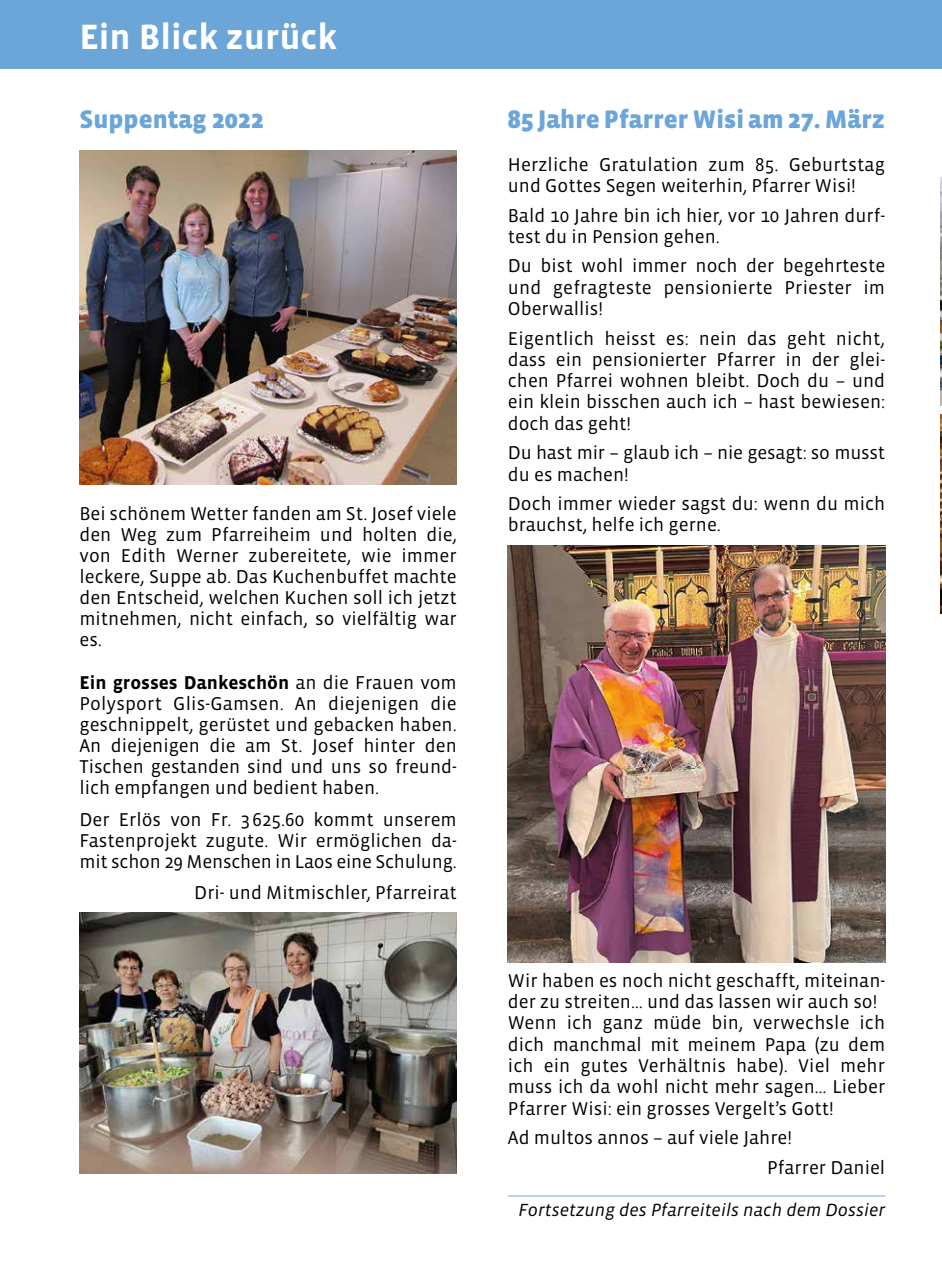
<style>
.page{position:relative;width:942px;height:1276px;background:#fff}
.page>*{position:absolute;margin:0;border:0;box-sizing:border-box;transform-origin:0 0}
.t1{font:700 36px "Vista Sans";color:#fff}
.t2{font:900 26px "Vista Sans";color:#6ca5d8}
.t3{font:19px/21.2px "Vista Sans";color:#000}
.t4{font:italic 18px "Vista Sans";color:#000}
.s1{font-weight:700}
</style>
<div class="page">
<div style="left:0;top:0;width:941px;height:68px;background:#6ca5d8"></div>
<hr style="left:507px;top:1195px;width:377px;height:1px;background:#6ca5d8">
<img style="left:79px;top:150px;width:377px;height:334px">
<img style="left:79px;top:912px;width:377px;height:262px">
<img style="left:507px;top:545px;width:377px;height:417px">
<img style="left:940px;top:177px;width:1px;height:228px">
<img style="left:940px;top:415px;width:1px;height:198px">
<h1 class="t1" style="left:79px;top:19px;width:259px">Ein Blick zurück</h1>
<h2 class="t2" style="left:79px;top:106px;width:186px">Suppentag 2022</h2>
<p class="t3" style="left:79px;top:503px;width:379px;text-align:justify">Bei schönem Wetter fanden am St. Josef viele den Weg zum Pfarreiheim und holten die, von Edith Werner zubereitete, wie immer leckere, Suppe ab. Das Kuchenbuffet machte den Entscheid, welchen Kuchen soll ich jetzt mitnehmen, nicht einfach, so vielfältig war es.</p>
<p class="t3" style="left:79px;top:672px;width:379px;text-align:justify"><span class="s1">Ein grosses Dankeschön</span> an die Frauen vom Polysport Glis-Gamsen. An diejenigen die geschnippelt, gerüstet und gebacken haben.<br>An diejenigen die am St. Josef hinter den Tischen gestanden sind und uns so freund&shy;lich empfangen und bedient haben.</p>
<p class="t3" style="left:79px;top:809px;width:379px;text-align:justify">Der Erlös von Fr. 3 625.60 kommt unserem Fastenprojekt zugute. Wir ermöglichen da&shy;mit schon 29 Menschen in Laos eine Schulung.</p>
<p class="t3" style="left:194px;top:882px;width:264px">Dri- und Mitmischler, Pfarreirat</p>
<h2 class="t2" style="left:507px;top:106px;width:379px">85 Jahre Pfarrer Wisi am 27. März</h2>
<p class="t3" style="left:507px;top:154px;width:378px">Herzliche Gratulation zum 85. Geburtstag und Gottes Segen weiterhin, Pfarrer Wisi!</p>
<p class="t3" style="left:507px;top:205px;width:379px">Bald 10 Jahre bin ich hier, vor 10 Jahren durf&shy;test du in Pension gehen.</p>
<p class="t3" style="left:507px;top:256px;width:379px;text-align:justify">Du bist wohl immer noch der begehrteste und gefragteste pensionierte Priester im Oberwallis!</p>
<p class="t3" style="left:507px;top:328px;width:379px;text-align:justify">Eigentlich heisst es: nein das geht nicht, dass ein pensionierter Pfarrer in der glei&shy;chen Pfarrei wohnen bleibt. Doch du – und ein klein bisschen auch ich – hast bewiesen: doch das geht!</p>
<p class="t3" style="left:507px;top:443px;width:379px">Du hast mir – glaub ich – nie gesagt: so musst du es machen!</p>
<p class="t3" style="left:507px;top:493px;width:379px">Doch immer wieder sagst du: wenn du mich brauchst, helfe ich gerne.</p>
<p class="t3" style="left:507px;top:970px;width:379px">Wir haben es noch nicht geschafft, miteinan&shy;der zu streiten… und das lassen wir auch so!<br>Wenn ich ganz müde bin, verwechsle ich dich manchmal mit meinem Papa (zu dem ich ein gutes Verhältnis habe). Viel mehr muss ich da wohl nicht mehr sagen… Lieber Pfarrer Wisi: ein grosses Vergelt’s Gott!</p>
<p class="t3" style="left:766px;top:1123px;width:120px;line-height:29.6px;text-indent:-259px">Ad multos annos – auf viele Jahre!<br>Pfarrer Daniel</p>
<p class="t4" style="left:518px;top:1201px;width:368px">Fortsetzung des Pfarreiteils nach dem Dossier</p>
</div>
